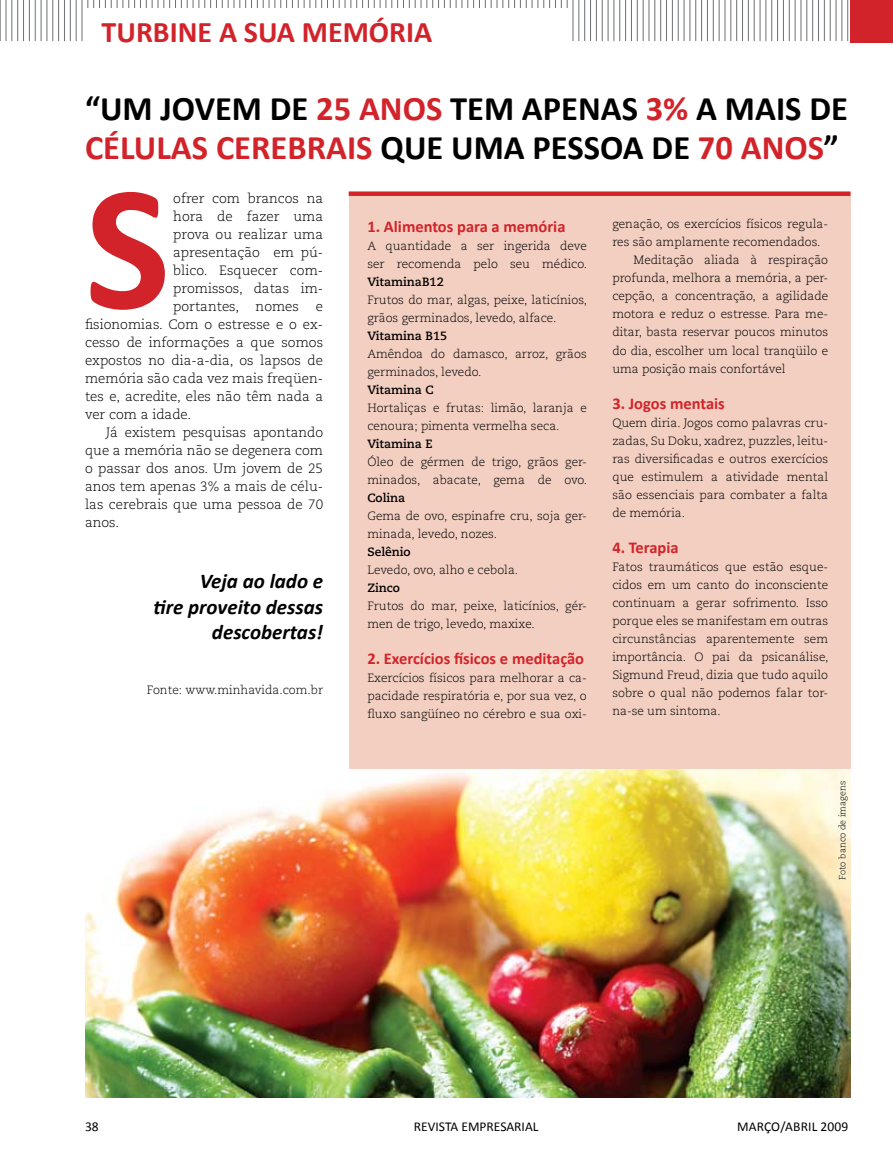
<style>
.page{position:relative;width:893px;height:1149px;background:#fff}
.page>*{position:absolute;margin:0;border:0;box-sizing:border-box;transform-origin:0 0}
.t1{font:700 180px "Calibri";color:#d2232a}
.t2{font:700 34.5px/39px "Calibri";color:#000}
.t3{font:700 30px "Calibri";color:#d2232a}
.t4{font:italic 700 21px/25.5px "Calibri";color:#000;text-align:right}
.t5{font:700 16.5px "Calibri";color:#d2232a}
.t6{font:300 13.5px/18px "Caecilia LT Std";color:#000;text-align:justify}
.t7{font:13.5px "Calibri";color:#000}
.t8{font:300 12px/18px "Caecilia LT Std";color:#000}
.t9{font:700 12px "Caecilia LT Std";color:#000}
.t10{font:300 9px "Caecilia LT Std";color:#000}
.s1{color:#d2232a}
</style>
<div class="page">
<img style="left:85px;top:768px;width:765px;height:329px">
<svg style="left:0;top:0;width:849px;height:42px"></svg>
<div style="left:850px;top:0;width:43px;height:43px;background:#d2232a"></div>
<div style="left:85px;top:9px;width:485px;height:38px;background:#fff"></div>
<div style="left:349px;top:192px;width:501px;height:576px;background:#f3cfc1"></div>
<div style="left:349px;top:191px;width:501px;height:5px;background:#d2232a"></div>
<h3 class="t3" style="left:102px;top:13px;width:332px">TURBINE A SUA MEMÓRIA</h3>
<h2 class="t2" style="left:85px;top:87px;width:764px">“UM JOVEM DE <span class="s1">25 ANOS</span> TEM APENAS <span class="s1">3%</span> A MAIS DE<br><span class="s1">CÉLULAS CEREBRAIS</span> QUE UMA PESSOA DE <span class="s1">70 ANOS</span>”</h2>
<h1 class="t1" style="left:85px;top:136px;width:87px">S</h1>
<p class="t6" style="left:173px;top:189px;width:151px">ofrer com brancos na hora de fazer uma prova ou realizar uma apresentação em pú&shy;blico. Esquecer com&shy;promissos, datas im&shy;portantes, nomes</p>
<p class="t6" style="left:85px;top:297px;width:240px;text-indent:231px">e fisionomias. Com o estresse e o ex&shy;cesso de informações a que somos expostos no dia-a-dia, os lapsos de memória são cada vez mais freqüen&shy;tes e, acredite, eles não têm nada a ver com a idade.</p>
<p class="t6" style="left:85px;top:423px;width:240px;text-indent:21px">Já existem pesquisas apontando que a memória não se degenera com o passar dos anos. Um jovem de 25 anos tem apenas 3% a mais de célu&shy;las cerebrais que uma pessoa de 70 anos.</p>
<h3 class="t4" style="left:153px;top:567px;width:171px">Veja ao lado e<br>tire proveito dessas descobertas!</h3>
<p class="t8" style="left:147px;top:680px;width:178px">Fonte: www.minhavida.com.br</p>
<h3 class="t5" style="left:367px;top:216px;width:200px">1. Alimentos para a memória</h3>
<p class="t8" style="left:367px;top:237px;width:221px">A quantidade a ser ingerida deve ser recomenda pelo seu médico.</p>
<p class="t9" style="left:367px;top:274px;width:78px">VitaminaB12</p>
<p class="t8" style="left:367px;top:291px;width:221px">Frutos do mar, algas, peixe, laticínios, grãos germinados, levedo, alface.</p>
<p class="t9" style="left:367px;top:328px;width:82px">Vitamina B15</p>
<p class="t8" style="left:367px;top:345px;width:221px">Amêndoa do damasco, arroz, grãos germinados, levedo.</p>
<p class="t9" style="left:367px;top:382px;width:68px">Vitamina C</p>
<p class="t8" style="left:367px;top:399px;width:221px">Hortaliças e frutas: limão, laranja e cenoura; pimenta vermelha seca.</p>
<p class="t9" style="left:367px;top:436px;width:67px">Vitamina E</p>
<p class="t8" style="left:367px;top:453px;width:221px">Óleo de gérmen de trigo, grãos ger&shy;minados, abacate, gema de ovo.</p>
<p class="t9" style="left:367px;top:490px;width:40px">Colina</p>
<p class="t8" style="left:367px;top:507px;width:221px">Gema de ovo, espinafre cru, soja ger&shy;minada, levedo, nozes.</p>
<p class="t9" style="left:367px;top:544px;width:45px">Selênio</p>
<p class="t8" style="left:367px;top:561px;width:152px">Levedo, ovo, alho e cebola.</p>
<p class="t9" style="left:367px;top:580px;width:34px">Zinco</p>
<p class="t8" style="left:367px;top:597px;width:221px">Frutos do mar, peixe, laticínios, gér&shy;men de trigo, levedo, maxixe.</p>
<h3 class="t5" style="left:367px;top:648px;width:218px">2. Exercícios físicos e meditação</h3>
<p class="t8" style="left:367px;top:669px;width:221px;text-align:justify">Exercícios físicos para melhorar a ca&shy;pacidade respiratória e, por sua vez, o fluxo sangüíneo no cérebro e sua oxi-</p>
<p class="t8" style="left:612px;top:215px;width:217px">genação, os exercícios físicos regula-</p>
<p class="t8" style="left:612px;top:233px;width:210px">res são amplamente recomendados.</p>
<p class="t8" style="left:634px;top:251px;width:196px">Meditação aliada à respiração</p>
<p class="t8" style="left:612px;top:269px;width:217px">profunda, melhora a memória, a per-</p>
<p class="t8" style="left:612px;top:287px;width:217px">cepção, a concentração, a agilidade</p>
<p class="t8" style="left:612px;top:305px;width:217px">motora e reduz o estresse. Para me-</p>
<p class="t8" style="left:612px;top:323px;width:217px">ditar, basta reservar poucos minutos</p>
<p class="t8" style="left:612px;top:341px;width:217px">do dia, escolher um local tranqüilo e</p>
<p class="t8" style="left:612px;top:359px;width:175px">uma posição mais confortável</p>
<h3 class="t5" style="left:612px;top:392px;width:114px">3. Jogos mentais</h3>
<p class="t8" style="left:612px;top:413px;width:217px;text-align:justify">Quem diria. Jogos como palavras cru&shy;zadas, Su Doku, xadrez, puzzles, leitu&shy;ras diversificadas e outros exercícios que estimulem a atividade mental são essenciais para combater a falta de memória.</p>
<h3 class="t5" style="left:612px;top:536px;width:68px">4. Terapia</h3>
<p class="t8" style="left:612px;top:557px;width:218px;text-align:justify">Fatos traumáticos que estão esque&shy;cidos em um canto do inconsciente continuam a gerar sofrimento. Isso porque eles se manifestam em outras circunstâncias aparentemente sem importância. O pai da psicanálise, Sigmund Freud, dizia que tudo aquilo sobre o qual não podemos falar tor&shy;na-se um sintoma.</p>
<p class="t10" style="left:837px;top:879px;width:100px;rotate:-90deg">Foto banco de imagens</p>
<p class="t7" style="left:85px;top:1118px;width:15px">38</p>
<p class="t7" style="left:414px;top:1118px;width:126px">REVISTA EMPRESARIAL</p>
<p class="t7" style="left:737px;top:1118px;width:113px">MARÇO/ABRIL 2009</p>
</div>
